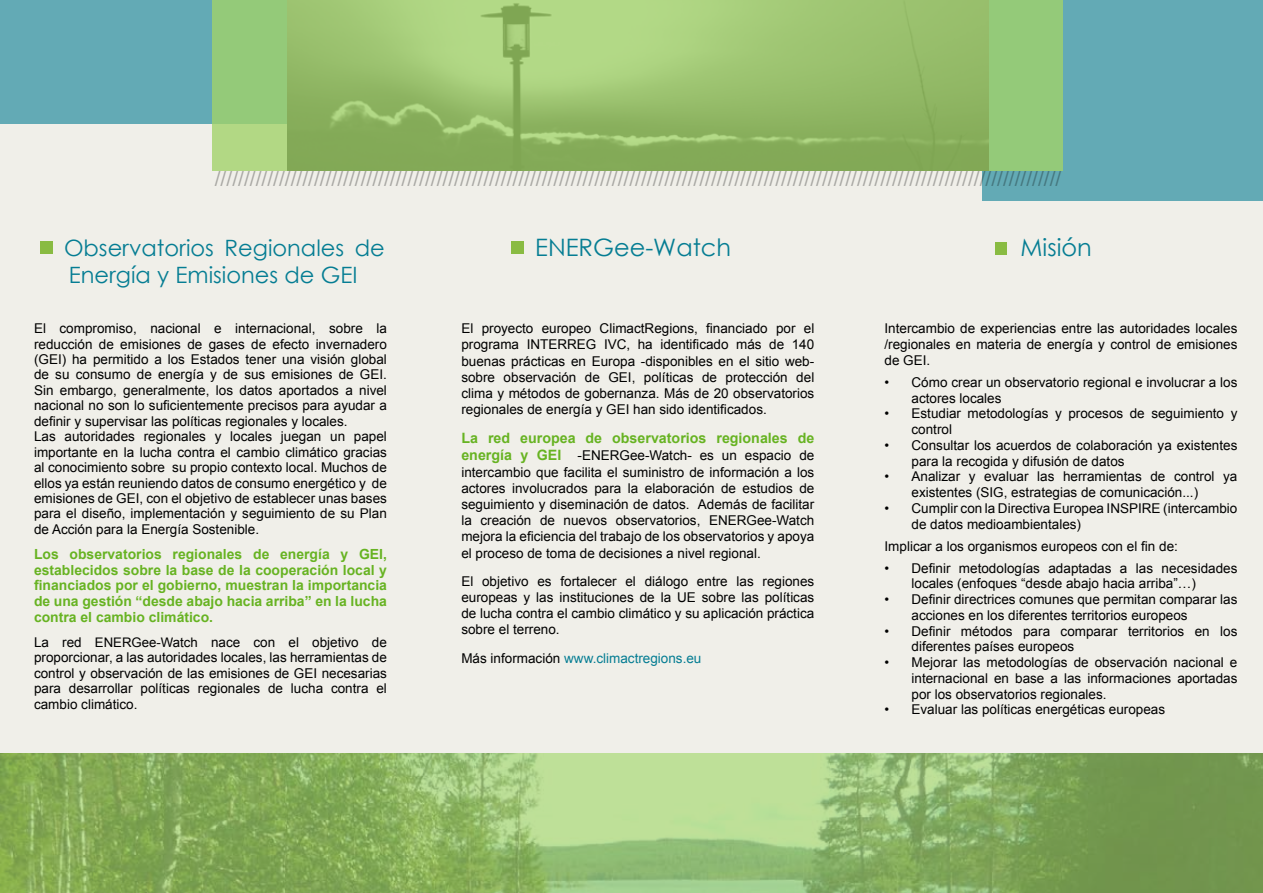
<style>
.page{position:relative;width:1263px;height:893px;background:#f0efe9}
.page>*{position:absolute;margin:0;border:0;box-sizing:border-box;transform-origin:0 0}
.t1{font:24px "Century Gothic";color:#057d93}
.t2{font:22.5px/27px "Century Gothic";color:#057d93}
.t3{font:21px "Arial";color:#000}
.t4{font:700 14.25px "Arial";color:#67b322}
.t5{font:700 13.95px/15.8px "Arial";color:#67b322;text-align:justify}
.t6{font:13.5px/16.2px "Arial";color:#000}
.t7{font:13.5px "Arial";color:#057d93}
.s1{font-size:13.2px}
.s2{font-weight:700;font-size:14.25px;color:#67b322}
.s3{color:#000}
</style>
<div class="page">
<div style="left:0;top:0;width:287px;height:123px;background:#63aab5"></div>
<div style="left:982px;top:0;width:281px;height:201px;background:#63aab5"></div>
<svg style="left:213px;top:0;width:850px;height:171px;background:#97c06e"></svg>
<svg style="left:0;top:753px;width:1263px;height:140px;background:#8db366"></svg>
<div style="left:40px;top:241px;width:13px;height:13px;background:#89bb42"></div>
<div style="left:511px;top:241px;width:13px;height:13px;background:#89bb42"></div>
<div style="left:995px;top:242px;width:12px;height:13px;background:#89bb42"></div>
<h3 class="t3" style="left:215px;top:165px;width:848px">/////////////////////////////////////////////////////////////////////////////////////////////////////////////////////////////////////////////////</h3>
<h2 class="t2" style="left:64px;top:234px;width:322px">Observatorios Regionales de<br>Energía y Emisiones de GEI</h2>
<h1 class="t1" style="left:535px;top:231px;width:197px">ENERGee-Watch</h1>
<p class="t6" style="left:34px;top:321px;width:354px;line-height:15.5px">El compromiso, nacional e internacional, sobre la reducción de emisiones de gases de efecto invernadero (GEI) ha permitido a los Estados tener una visión global de su consumo de energía y de sus emisiones de GEI.<br>Sin embargo, generalmente, los datos aportados a nivel nacional no son lo suficientemente precisos para ayudar a definir y supervisar las políticas regionales y locales.<br>Las autoridades regionales y locales juegan un papel importante en la lucha contra el cambio climático gracias al conocimiento sobre su propio contexto local. Muchos de ellos ya están reuniendo datos de consumo energético y de emisiones de GEI, con el objetivo de establecer unas bases para el diseño, implementación y seguimiento de su Plan de Acción para la Energía Sostenible.</p>
<p class="t5" style="left:34px;top:546px;width:354px">Los observatorios regionales de energía y GEI, establecidos sobre la base de la cooperación local y financiados por el gobierno, muestran la importancia de una gestión “desde abajo hacia arriba” en la lucha contra el cambio climático.</p>
<p class="t6" style="left:34px;top:634px;width:354px;line-height:15.6px;text-align:justify">La red <span class="s1">ENERGee-Watch</span> nace con el objetivo de proporcionar, a las autoridades locales, las herramientas de control y observación de las emisiones de GEI necesarias para desarrollar políticas regionales de lucha contra el cambio climático.</p>
<p class="t6" style="left:461px;top:320px;width:354px;text-align:justify">El proyecto europeo ClimactRegions, financiado por el programa INTERREG IVC, ha identificado más de 140 buenas prácticas en Europa -disponibles en el sitio web&shy;sobre observación de GEI, políticas de protección del clima y métodos de gobernanza. Más de 20 observatorios regionales de energía y GEI han sido identificados.</p>
<p class="t4" style="left:461px;top:429px;width:354px">La red europea de observatorios regionales de</p>
<p class="t6" style="left:461px;top:448px;width:354px;text-align:justify"><span class="s2">energía y GEI</span> -ENERGee-Watch- es un espacio de intercambio que facilita el suministro de información a los actores involucrados para la elaboración de estudios de seguimiento y diseminación de datos. Además de facilitar la creación de nuevos observatorios, ENERGee-Watch mejora la eficiencia del trabajo de los observatorios y apoya el proceso de toma de decisiones a nivel regional.</p>
<p class="t6" style="left:461px;top:573px;width:354px;text-align:justify">El objetivo es fortalecer el diálogo entre las regiones europeas y las instituciones de la UE sobre las políticas de lucha contra el cambio climático y su aplicación práctica sobre el terreno.</p>
<p class="t7" style="left:461px;top:649px;width:242px"><span class="s3">Más información</span> www.climactregions.eu</p>
<h1 class="t1" style="left:1020px;top:231px;width:73px">Misión</h1>
<p class="t6" style="left:884px;top:321px;width:354px;text-align:justify">Intercambio de experiencias entre las autoridades locales /regionales en materia de energía y control de emisiones de GEI.</p>
<p class="t6" style="left:911px;top:374px;width:327px;line-height:15.8px;text-indent:-27px">• Cómo crear un observatorio regional e involucrar a los actores locales</p>
<p class="t6" style="left:911px;top:406px;width:327px;line-height:15.8px;text-indent:-27px">• Estudiar metodologías y procesos de seguimiento y control</p>
<p class="t6" style="left:911px;top:437px;width:327px;line-height:15.8px;text-indent:-27px">• Consultar los acuerdos de colaboración ya existentes para la recogida y difusión de datos</p>
<p class="t6" style="left:911px;top:469px;width:327px;line-height:15.8px;text-indent:-27px">• Analizar y evaluar las herramientas de control ya existentes (SIG, estrategias de comunicación...)</p>
<p class="t6" style="left:911px;top:500px;width:327px;line-height:15.8px;text-indent:-27px">• Cumplir con la Directiva Europea INSPIRE (intercambio de datos medioambientales)</p>
<p class="t6" style="left:884px;top:538px;width:295px">Implicar a los organismos europeos con el fin de:</p>
<p class="t6" style="left:911px;top:560px;width:327px;line-height:15.8px;text-indent:-27px">• Definir metodologías adaptadas a las necesidades locales (enfoques “desde abajo hacia arriba”…)</p>
<p class="t6" style="left:911px;top:592px;width:327px;line-height:15.8px;text-indent:-27px">• Definir directrices comunes que permitan comparar las acciones en los diferentes territorios europeos</p>
<p class="t6" style="left:911px;top:623px;width:327px;line-height:15.8px;text-indent:-27px">• Definir métodos para comparar territorios en los diferentes países europeos</p>
<p class="t6" style="left:911px;top:655px;width:327px;line-height:15.8px;text-align:justify;text-indent:-27px">• Mejorar las metodologías de observación nacional e internacional en base a las informaciones aportadas por los observatorios regionales.</p>
<p class="t6" style="left:884px;top:702px;width:282px">• Evaluar las políticas energéticas europeas</p>
</div>
